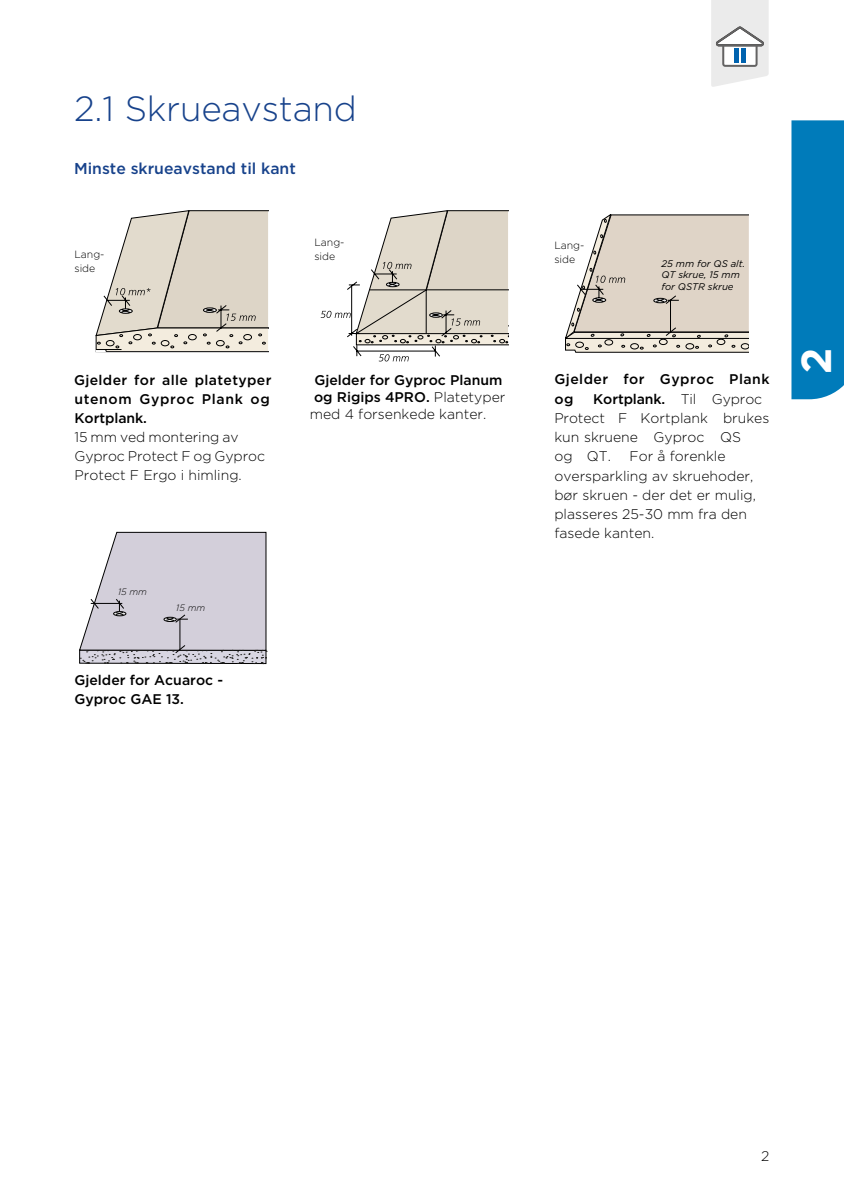
<style>
.page{position:relative;width:844px;height:1191px;background:#fff}
.page>*{position:absolute;margin:0;border:0;box-sizing:border-box;transform-origin:0 0}
.t1{font:700 42px "Gotham";color:#fff}
.t2{font:300 35px "Gotham";letter-spacing:-.005em;color:#17428b}
.t3{font:500 15.75px "Gotham";color:#17428b}
.t4{font:300 14px/19.2px "Gotham";color:#000}
.t5{font:500 14px/16.8px "Gotham";color:#000}
.t6{font:500 14px/19.1px "Gotham";letter-spacing:.045em;color:#000}
.t7{font:500 14px "Gotham";letter-spacing:.025em;color:#000}
.t8{font:500 14px/19.2px "Gotham";letter-spacing:.035em;color:#000}
.t9{font:300 10.5px/14px "Gotham";color:#000}
.t10{font:italic 9.62px/11.5px "Gotham";color:#000}
.t11{font:italic 300 9.1px "Gotham";color:#000}
.s1{font-weight:300}
.s2{font-weight:500}
</style>
<div class="page">
<div style="left:791px;top:120px;width:52px;height:279px;background:#007bba"></div>
<svg style="left:711px;top:0;width:57px;height:87px"></svg>
<div style="left:740px;top:48px;width:5px;height:15px;background:#0063af"></div>
<hr style="left:734px;top:48px;width:4px;height:15px;background:#0063af">
<svg style="left:95px;top:210px;width:173px;height:142px;background:#d8d2c6"></svg>
<svg style="left:320px;top:210px;width:188px;height:151px"></svg>
<svg style="left:565px;top:214px;width:183px;height:138px;background:#d6cec3"></svg>
<svg style="left:79px;top:532px;width:188px;height:132px;background:#cdcad3"></svg>
<h2 class="t2" style="left:74px;top:86px;width:284px">2.1 Skrueavstand</h2>
<p class="t3" style="left:74px;top:158px;width:223px">Minste skrueavstand til kant</p>
<p class="t9" style="left:74px;top:247px;width:32px">Lang&shy;side</p>
<p class="t9" style="left:314px;top:235px;width:32px">Lang&shy;side</p>
<p class="t9" style="left:554px;top:238px;width:32px">Lang&shy;side</p>
<p class="t10" style="left:661px;top:257px;width:85px">25 mm for QS alt.<br>QT skrue, 15 mm for QSTR skrue</p>
<p class="t7" style="left:74px;top:371px;width:199px">Gjelder for alle platetyper</p>
<p class="t5" style="left:310px;top:372px;width:197px;text-indent:5px">Gjelder for Gyproc Planum og Rigips 4PRO. <span class="s1">Platetyper med 4 forsenkede kanter.</span></p>
<p class="t6" style="left:74px;top:389px;width:197px">utenom Gyproc Plank og<br>Kortplank.</p>
<p class="t4" style="left:74px;top:427px;width:192px">15 mm ved montering av<br>Gyproc Protect F og Gyproc<br>Protect F Ergo i himling.</p>
<p class="t11" style="left:118px;top:586px;width:30px">15 mm</p>
<p class="t11" style="left:176px;top:602px;width:30px">15 mm</p>
<p class="t5" style="left:74px;top:670px;width:150px;line-height:19.2px">Gjelder for Acuaroc -<br>Gyproc GAE 13.</p>
<p class="t8" style="left:554px;top:370px;width:217px">Gjelder for Gyproc Plank og</p>
<p class="t4" style="left:554px;top:389px;width:216px;text-indent:39px"><span class="s2">Kortplank.</span> Til Gyproc<br>Protect F Kortplank brukes kun skruene Gyproc QS<br>og QT.</p>
<p class="t4" style="left:554px;top:446px;width:203px;text-indent:75px">For å forenkle oversparkling av skruehoder, bør skruen - der det er mulig, plasseres 25-30 mm fra den fasede kanten.</p>
<h1 class="t1" style="left:788px;top:374px;width:28px;rotate:-90deg">2</h1>
<p class="t4" style="left:761px;top:1146px;width:10px">2</p>
</div>
